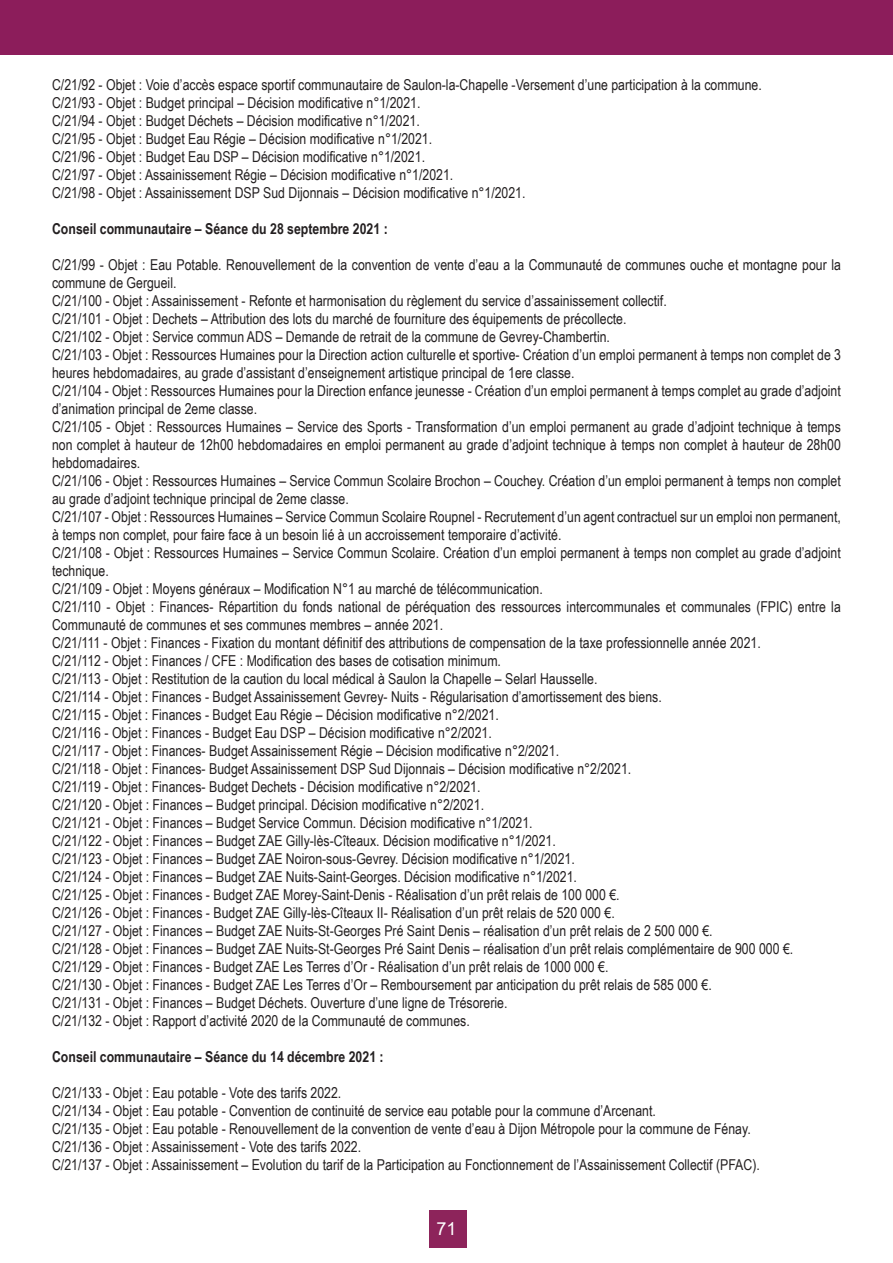
<style>
.page{position:relative;width:893px;height:1263px;background:#fff}
.page>*{position:absolute;margin:0;border:0;box-sizing:border-box;transform-origin:0 0}
.t1{font:18px "Arial";color:#fff}
.t2{font:15px/18px "Arial Narrow";color:#231f20}
.t3{font:700 15px "Arial Narrow";color:#231f20}
</style>
<div class="page">
<div style="left:429px;top:1210px;width:37px;height:37px;background:#8d245b"></div>
<div style="left:0;top:0;width:893px;height:55px;background:#8c1d5b"></div>
<p class="t2" style="left:52px;top:75px;width:711px">C/21/92 - Objet : Voie d’accès espace sportif communautaire de Saulon-la-Chapelle -Versement d’une participation à la commune.</p>
<p class="t2" style="left:52px;top:93px;width:370px">C/21/93 - Objet : Budget principal – Décision modificative n°1/2021.</p>
<p class="t2" style="left:52px;top:111px;width:369px">C/21/94 - Objet : Budget Déchets – Décision modificative n°1/2021.</p>
<p class="t2" style="left:52px;top:129px;width:382px">C/21/95 - Objet : Budget Eau Régie – Décision modificative n°1/2021.</p>
<p class="t2" style="left:52px;top:147px;width:374px">C/21/96 - Objet : Budget Eau DSP – Décision modificative n°1/2021.</p>
<p class="t2" style="left:52px;top:165px;width:403px">C/21/97 - Objet : Assainissement Régie – Décision modificative n°1/2021.</p>
<p class="t2" style="left:52px;top:183px;width:475px">C/21/98 - Objet : Assainissement DSP Sud Dijonnais – Décision modificative n°1/2021.</p>
<p class="t3" style="left:52px;top:217px;width:337px">Conseil communautaire – Séance du 28 septembre 2021 :</p>
<p class="t2" style="left:52px;top:255px;width:790px">C/21/99 - Objet : Eau Potable. Renouvellement de la convention de vente d’eau a la Communauté de communes ouche et montagne pour la commune de Gergueil.</p>
<p class="t2" style="left:52px;top:291px;width:616px">C/21/100 - Objet : Assainissement - Refonte et harmonisation du règlement du service d’assainissement collectif.</p>
<p class="t2" style="left:52px;top:309px;width:576px">C/21/101 - Objet : Dechets – Attribution des lots du marché de fourniture des équipements de précollecte.</p>
<p class="t2" style="left:52px;top:327px;width:559px">C/21/102 - Objet : Service commun ADS – Demande de retrait de la commune de Gevrey-Chambertin.</p>
<p class="t2" style="left:52px;top:345px;width:790px">C/21/103 - Objet : Ressources Humaines pour la Direction action culturelle et sportive- Création d’un emploi permanent à temps non complet de 3 heures hebdomadaires, au grade d’assistant d’enseignement artistique principal de 1ere classe.</p>
<p class="t2" style="left:52px;top:381px;width:790px">C/21/104 - Objet : Ressources Humaines pour la Direction enfance jeunesse - Création d’un emploi permanent à temps complet au grade d’adjoint d’animation principal de 2eme classe.</p>
<p class="t2" style="left:52px;top:417px;width:790px;text-align:justify">C/21/105 - Objet : Ressources Humaines – Service des Sports - Transformation d’un emploi permanent au grade d’adjoint technique à temps non complet à hauteur de 12h00 hebdomadaires en emploi permanent au grade d’adjoint technique à temps non complet à hauteur de 28h00 hebdomadaires.</p>
<p class="t2" style="left:52px;top:471px;width:790px">C/21/106 - Objet : Ressources Humaines – Service Commun Scolaire Brochon – Couchey. Création d’un emploi permanent à temps non complet au grade d’adjoint technique principal de 2eme classe.</p>
<p class="t2" style="left:52px;top:507px;width:790px">C/21/107 - Objet : Ressources Humaines – Service Commun Scolaire Roupnel - Recrutement d’un agent contractuel sur un emploi non permanent, à temps non complet, pour faire face à un besoin lié à un accroissement temporaire d’activité.</p>
<p class="t2" style="left:52px;top:543px;width:790px">C/21/108 - Objet : Ressources Humaines – Service Commun Scolaire. Création d’un emploi permanent à temps non complet au grade d’adjoint technique.</p>
<p class="t2" style="left:52px;top:579px;width:492px">C/21/109 - Objet : Moyens généraux – Modification N°1 au marché de télécommunication.</p>
<p class="t2" style="left:52px;top:597px;width:790px">C/21/110 - Objet : Finances- Répartition du fonds national de péréquation des ressources intercommunales et communales (FPIC) entre la<br>Communauté de communes et ses communes membres – année 2021.</p>
<p class="t2" style="left:52px;top:633px;width:710px">C/21/111 - Objet : Finances - Fixation du montant définitif des attributions de compensation de la taxe professionnelle année 2021.</p>
<p class="t2" style="left:52px;top:651px;width:450px">C/21/112 - Objet : Finances / CFE : Modification des bases de cotisation minimum.</p>
<p class="t2" style="left:52px;top:669px;width:547px">C/21/113 - Objet : Restitution de la caution du local médical à Saulon la Chapelle – Selarl Hausselle.</p>
<p class="t2" style="left:52px;top:687px;width:611px">C/21/114 - Objet : Finances - Budget Assainissement Gevrey- Nuits - Régularisation d’amortissement des biens.</p>
<p class="t2" style="left:52px;top:705px;width:448px">C/21/115 - Objet : Finances - Budget Eau Régie – Décision modificative n°2/2021.</p>
<p class="t2" style="left:52px;top:723px;width:441px">C/21/116 - Objet : Finances - Budget Eau DSP – Décision modificative n°2/2021.</p>
<p class="t2" style="left:52px;top:741px;width:508px">C/21/117 - Objet : Finances- Budget Assainissement Régie – Décision modificative n°2/2021.</p>
<p class="t2" style="left:52px;top:759px;width:581px">C/21/118 - Objet : Finances- Budget Assainissement DSP Sud Dijonnais – Décision modificative n°2/2021.</p>
<p class="t2" style="left:52px;top:777px;width:430px">C/21/119 - Objet : Finances- Budget Dechets - Décision modificative n°2/2021.</p>
<p class="t2" style="left:52px;top:795px;width:433px">C/21/120 - Objet : Finances – Budget principal. Décision modificative n°2/2021.</p>
<p class="t2" style="left:52px;top:813px;width:482px">C/21/121 - Objet : Finances – Budget Service Commun. Décision modificative n°1/2021.</p>
<p class="t2" style="left:52px;top:831px;width:505px">C/21/122 - Objet : Finances – Budget ZAE Gilly-lès-Cîteaux. Décision modificative n°1/2021.</p>
<p class="t2" style="left:52px;top:849px;width:524px">C/21/123 - Objet : Finances – Budget ZAE Noiron-sous-Gevrey. Décision modificative n°1/2021.</p>
<p class="t2" style="left:52px;top:867px;width:526px">C/21/124 - Objet : Finances – Budget ZAE Nuits-Saint-Georges. Décision modificative n°1/2021.</p>
<p class="t2" style="left:52px;top:885px;width:569px">C/21/125 - Objet : Finances - Budget ZAE Morey-Saint-Denis - Réalisation d’un prêt relais de 100 000 €.</p>
<p class="t2" style="left:52px;top:903px;width:564px">C/21/126 - Objet : Finances - Budget ZAE Gilly-lès-Cîteaux II- Réalisation d’un prêt relais de 520 000 €.</p>
<p class="t2" style="left:52px;top:921px;width:662px">C/21/127 - Objet : Finances – Budget ZAE Nuits-St-Georges Pré Saint Denis – réalisation d’un prêt relais de 2 500 000 €.</p>
<p class="t2" style="left:52px;top:939px;width:743px">C/21/128 - Objet : Finances – Budget ZAE Nuits-St-Georges Pré Saint Denis – réalisation d’un prêt relais complémentaire de 900 000 €.</p>
<p class="t2" style="left:52px;top:957px;width:558px">C/21/129 - Objet : Finances - Budget ZAE Les Terres d’Or - Réalisation d’un prêt relais de 1000 000 €.</p>
<p class="t2" style="left:52px;top:975px;width:661px">C/21/130 - Objet : Finances - Budget ZAE Les Terres d’Or – Remboursement par anticipation du prêt relais de 585 000 €.</p>
<p class="t2" style="left:52px;top:993px;width:457px">C/21/131 - Objet : Finances – Budget Déchets. Ouverture d’une ligne de Trésorerie.</p>
<p class="t2" style="left:52px;top:1011px;width:419px">C/21/132 - Objet : Rapport d’activité 2020 de la Communauté de communes.</p>
<p class="t3" style="left:52px;top:1045px;width:333px">Conseil communautaire – Séance du 14 décembre 2021 :</p>
<p class="t2" style="left:52px;top:1083px;width:291px">C/21/133 - Objet : Eau potable - Vote des tarifs 2022.</p>
<p class="t2" style="left:52px;top:1101px;width:605px">C/21/134 - Objet : Eau potable - Convention de continuité de service eau potable pour la commune d’Arcenant.</p>
<p class="t2" style="left:52px;top:1119px;width:700px">C/21/135 - Objet : Eau potable - Renouvellement de la convention de vente d’eau à Dijon Métropole pour la commune de Fénay.</p>
<p class="t2" style="left:52px;top:1137px;width:311px">C/21/136 - Objet : Assainissement - Vote des tarifs 2022.</p>
<p class="t2" style="left:52px;top:1155px;width:709px">C/21/137 - Objet : Assainissement – Evolution du tarif de la Participation au Fonctionnement de l’Assainissement Collectif (PFAC).</p>
<p class="t1" style="left:436px;top:1216px;width:22px">71</p>
</div>
